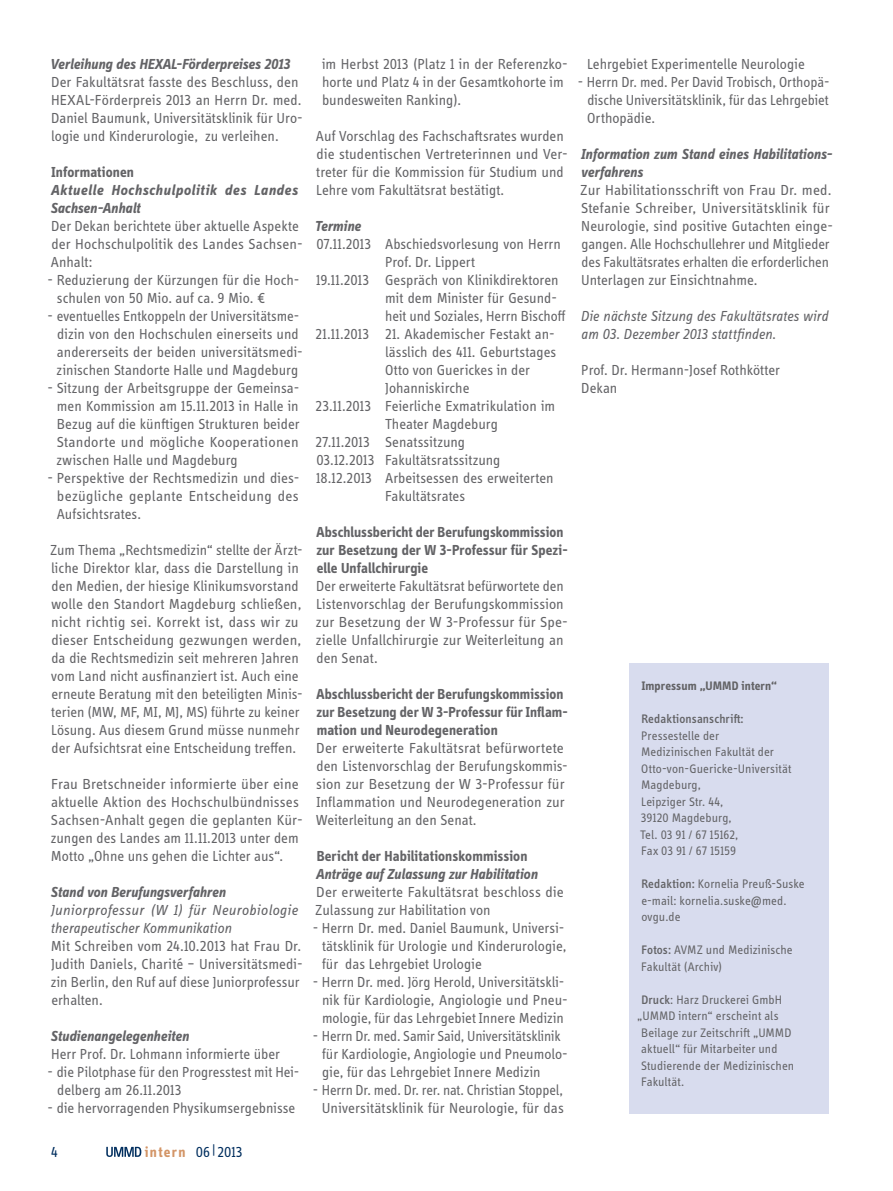
<style>
.page{position:relative;width:893px;height:1191px;background:#fff}
.page>*{position:absolute;margin:0;border:0;box-sizing:border-box;transform-origin:0 0}
.t1{font:15px/18px "Info Display OT";color:#636366}
.t2{font:700 15px/18px "Info Display OT";letter-spacing:.005em;color:#636366}
.t3{font:italic 700 15px/18px "Info Display OT";letter-spacing:.005em;color:#636366}
.t4{font:italic 15px/18px "Info Display OT";color:#636366}
.t5{font:italic 700 15px/18px "Info Display OT";letter-spacing:.035em;color:#636366}
.t6{font:15px "Info Display OT";letter-spacing:.005em;color:#002e5e}
.t7{font:12.75px/16.5px "Info Display OT";letter-spacing:.005em;color:#636366}
.t8{font:700 12.75px "Info Display OT";letter-spacing:.01em;color:#636366}
.t9{font:500 12.75px "Info Display OT";letter-spacing:.01em;color:#636366}
.s1{font-weight:700;color:#d39567}
.s2{font-weight:500}
</style>
<div class="page">
<div style="left:630px;top:663px;width:199px;height:450px;background:#d8dcee"></div>
<svg style="left:106px;top:1146px;width:35px;height:11px"></svg>
<p class="t3" style="left:50px;top:55px;width:241px">Verleihung des HEXAL-Förderpreises 2013</p>
<p class="t1" style="left:51px;top:73px;width:253px">Der Fakultätsrat fasste des Beschluss, den HEXAL-Förderpreis 2013 an Herrn Dr. med.<br>Daniel Baumunk, Universitätsklinik für Uro&shy;logie und Kinderurologie, zu verleihen.</p>
<p class="t2" style="left:52px;top:163px;width:84px">Informationen</p>
<p class="t5" style="left:51px;top:181px;width:248px">Aktuelle Hochschulpolitik des Landes<br>Sachsen-Anhalt</p>
<p class="t1" style="left:51px;top:217px;width:253px">Der Dekan berichtete über aktuelle Aspekte der Hochschulpolitik des Landes Sachsen-<br>Anhalt:</p>
<p class="t1" style="left:57px;top:271px;width:244px;text-indent:-9px">- Reduzierung der Kürzungen für die Hoch&shy;schulen von 50 Mio. auf ca. 9 Mio. €</p>
<p class="t1" style="left:57px;top:307px;width:248px;text-indent:-9px">- eventuelles Entkoppeln der Universitätsme&shy;dizin von den Hochschulen einerseits und andererseits der beiden universitätsmedi&shy;zinischen Standorte Halle und Magdeburg</p>
<p class="t1" style="left:57px;top:379px;width:244px;text-align:justify;text-indent:-9px">- Sitzung der Arbeitsgruppe der Gemeinsa&shy;men Kommission am 15.11.2013 in Halle in Bezug auf die künftigen Strukturen beider Standorte und mögliche Kooperationen zwischen Halle und Magdeburg</p>
<p class="t1" style="left:57px;top:469px;width:244px;text-align:justify;text-indent:-9px">- Perspektive der Rechtsmedizin und dies&shy;bezügliche geplante Entscheidung des Aufsichtsrates.</p>
<p class="t1" style="left:50px;top:541px;width:254px">Zum Thema „Rechtsmedizin“ stellte der Ärzt&shy;liche Direktor klar, dass die Darstellung in den Medien, der hiesige Klinikumsvorstand wolle den Standort Magdeburg schließen, nicht richtig sei. Korrekt ist, dass wir zu dieser Entscheidung gezwungen werden, da die Rechtsmedizin seit mehreren Jahren vom Land nicht ausfinanziert ist. Auch eine erneute Beratung mit den beteiligten Minis&shy;terien (MW, MF, MI, MJ, MS) führte zu keiner Lösung. Aus diesem Grund müsse nunmehr der Aufsichtsrat eine Entscheidung treffen.</p>
<p class="t1" style="left:51px;top:775px;width:253px">Frau Bretschneider informierte über eine aktuelle Aktion des Hochschulbündnisses Sachsen-Anhalt gegen die geplanten Kür&shy;zungen des Landes am 11.11.2013 unter dem Motto „Ohne uns gehen die Lichter aus“.</p>
<p class="t3" style="left:51px;top:883px;width:176px">Stand von Berufungsverfahren</p>
<p class="t4" style="left:50px;top:901px;width:249px">Juniorprofessur (W 1) für Neurobiologie therapeutischer Kommunikation</p>
<p class="t1" style="left:51px;top:937px;width:253px">Mit Schreiben vom 24.10.2013 hat Frau Dr.<br>Judith Daniels, Charité – Universitätsmedi&shy;zin Berlin, den Ruf auf diese Juniorprofessur erhalten.</p>
<p class="t3" style="left:51px;top:1027px;width:140px">Studienangelegenheiten</p>
<p class="t1" style="left:51px;top:1045px;width:230px">Herr Prof. Dr. Lohmann informierte über</p>
<p class="t1" style="left:57px;top:1063px;width:244px;text-indent:-10px">- die Pilotphase für den Progresstest mit Hei&shy;delberg am 26.11.2013</p>
<p class="t1" style="left:48px;top:1099px;width:249px">- die hervorragenden Physikumsergebnisse</p>
<p class="t6" style="left:51px;top:1143px;width:8px">4</p>
<p class="t6" style="left:145px;top:1143px;width:99px"><span class="s1">intern</span> 06|2013</p>
<p class="t1" style="left:322px;top:55px;width:247px">im Herbst 2013 (Platz 1 in der Referenzko&shy;horte und Platz 4 in der Gesamtkohorte im bundesweiten Ranking).</p>
<p class="t1" style="left:316px;top:127px;width:253px">Auf Vorschlag des Fachschaftsrates wurden die studentischen Vertreterinnen und Ver&shy;treter für die Kommission für Studium und Lehre vom Fakultätsrat bestätigt.</p>
<p class="t3" style="left:315px;top:217px;width:48px">Termine</p>
<p class="t1" style="left:316px;top:235px;width:246px">07.11.2013 Abschiedsvorlesung von Herrn</p>
<p class="t1" style="left:385px;top:253px;width:92px">Prof. Dr. Lippert</p>
<p class="t1" style="left:316px;top:271px;width:244px">19.11.2013 Gespräch von Klinikdirektoren</p>
<p class="t1" style="left:385px;top:289px;width:173px">mit dem Minister für Gesund-</p>
<p class="t1" style="left:385px;top:307px;width:182px">heit und Soziales, Herrn Bischoff</p>
<p class="t1" style="left:316px;top:325px;width:241px">21.11.2013 21. Akademischer Festakt an-</p>
<p class="t1" style="left:385px;top:343px;width:173px">lässlich des 411. Geburtstages</p>
<p class="t1" style="left:385px;top:361px;width:146px">Otto von Guerickes in der</p>
<p class="t1" style="left:385px;top:379px;width:86px">Johanniskirche</p>
<p class="t1" style="left:316px;top:397px;width:241px">23.11.2013 Feierliche Exmatrikulation im</p>
<p class="t1" style="left:385px;top:415px;width:114px">Theater Magdeburg</p>
<p class="t1" style="left:316px;top:433px;width:151px">27.11.2013 Senatssitzung</p>
<p class="t1" style="left:316px;top:451px;width:186px">03.12.2013 Fakultätsratssitzung</p>
<p class="t1" style="left:316px;top:469px;width:239px">18.12.2013 Arbeitsessen des erweiterten</p>
<p class="t1" style="left:385px;top:487px;width:82px">Fakultätsrates</p>
<p class="t2" style="left:316px;top:523px;width:253px">Abschlussbericht der Berufungskommission zur Besetzung der W 3-Professur für Spezi&shy;elle Unfallchirurgie</p>
<p class="t1" style="left:316px;top:577px;width:253px">Der erweiterte Fakultätsrat befürwortete den Listenvorschlag der Berufungskommission zur Besetzung der W 3-Professur für Spe&shy;zielle Unfallchirurgie zur Weiterleitung an den Senat.</p>
<p class="t2" style="left:316px;top:685px;width:253px">Abschlussbericht der Berufungskommission zur Besetzung der W 3-Professur für Inflam&shy;mation und Neurodegeneration</p>
<p class="t1" style="left:316px;top:739px;width:253px">Der erweiterte Fakultätsrat befürwortete den Listenvorschlag der Berufungskommis&shy;sion zur Besetzung der W 3-Professur für Inflammation und Neurodegeneration zur Weiterleitung an den Senat.</p>
<p class="t2" style="left:317px;top:847px;width:212px">Bericht der Habilitationskommission</p>
<p class="t3" style="left:316px;top:865px;width:223px">Anträge auf Zulassung zur Habilitation</p>
<p class="t1" style="left:315px;top:883px;width:250px">Der erweiterte Fakultätsrat beschloss die<br>Zulassung zur Habilitation von</p>
<p class="t1" style="left:322px;top:919px;width:246px;text-indent:-9px">- Herrn Dr. med. Daniel Baumunk, Universi&shy;tätsklinik für Urologie und Kinderurologie, für das Lehrgebiet Urologie</p>
<p class="t1" style="left:322px;top:973px;width:247px;text-indent:-9px">- Herrn Dr. med. Jörg Herold, Universitätskli&shy;nik für Kardiologie, Angiologie und Pneu&shy;mologie, für das Lehrgebiet Innere Medizin</p>
<p class="t1" style="left:322px;top:1027px;width:247px;text-indent:-9px">- Herrn Dr. med. Samir Said, Universitätsklinik für Kardiologie, Angiologie und Pneumolo&shy;gie, für das Lehrgebiet Innere Medizin</p>
<p class="t1" style="left:313px;top:1081px;width:253px;text-align:right">- Herrn Dr. med. Dr. rer. nat. Christian Stoppel,<br>Universitätsklinik für Neurologie, für das</p>
<p class="t1" style="left:587px;top:55px;width:219px">Lehrgebiet Experimentelle Neurologie</p>
<p class="t1" style="left:587px;top:73px;width:244px;text-align:justify;text-indent:-9px">- Herrn Dr. med. Per David Trobisch, Orthopä&shy;dische Universitätsklinik, für das Lehrgebiet Orthopädie.</p>
<p class="t3" style="left:581px;top:145px;width:253px">Information zum Stand eines Habilitations&shy;verfahrens</p>
<p class="t1" style="left:580px;top:181px;width:254px">Zur Habilitationsschrift von Frau Dr. med.<br>Stefanie Schreiber, Universitätsklinik für Neurologie, sind positive Gutachten einge&shy;gangen. Alle Hochschullehrer und Mitglieder des Fakultätsrates erhalten die erforderlichen Unterlagen zur Einsichtnahme.</p>
<p class="t4" style="left:581px;top:307px;width:249px">Die nächste Sitzung des Fakultätsrates wird am 03. Dezember 2013 stattfinden.</p>
<p class="t1" style="left:581px;top:361px;width:200px">Prof. Dr. Hermann-Josef Rothkötter<br>Dekan</p>
<p class="t8" style="left:642px;top:678px;width:137px">Impressum „UMMD intern“</p>
<p class="t9" style="left:641px;top:711px;width:104px">Redaktionsanschrift:</p>
<p class="t7" style="left:640px;top:727px;width:153px">Pressestelle der<br>Medizinischen Fakultät der<br>Otto-von-Guericke-Universität<br>Magdeburg,<br>Leipziger Str. 44,<br>39120 Magdeburg,<br>Tel. 03 91 / 67 15162,<br>Fax 03 91 / 67 15159</p>
<p class="t7" style="left:641px;top:875px;width:165px"><span class="s2">Redaktion:</span> Kornelia Preuß-Suske e-mail: kornelia.suske@med. ovgu.de</p>
<p class="t7" style="left:641px;top:941px;width:153px"><span class="s2">Fotos:</span> AVMZ und Medizinische<br>Fakultät (Archiv)</p>
<p class="t7" style="left:641px;top:991px;width:142px"><span class="s2">Druck</span>: Harz Druckerei GmbH</p>
<p class="t7" style="left:637px;top:1007px;width:143px">„UMMD intern“ erscheint als</p>
<p class="t7" style="left:641px;top:1024px;width:152px">Beilage zur Zeitschrift „UMMD</p>
<p class="t7" style="left:641px;top:1040px;width:138px">aktuell“ für Mitarbeiter und</p>
<p class="t7" style="left:641px;top:1057px;width:155px">Studierende der Medizinischen</p>
<p class="t7" style="left:641px;top:1073px;width:44px">Fakultät.</p>
</div>
